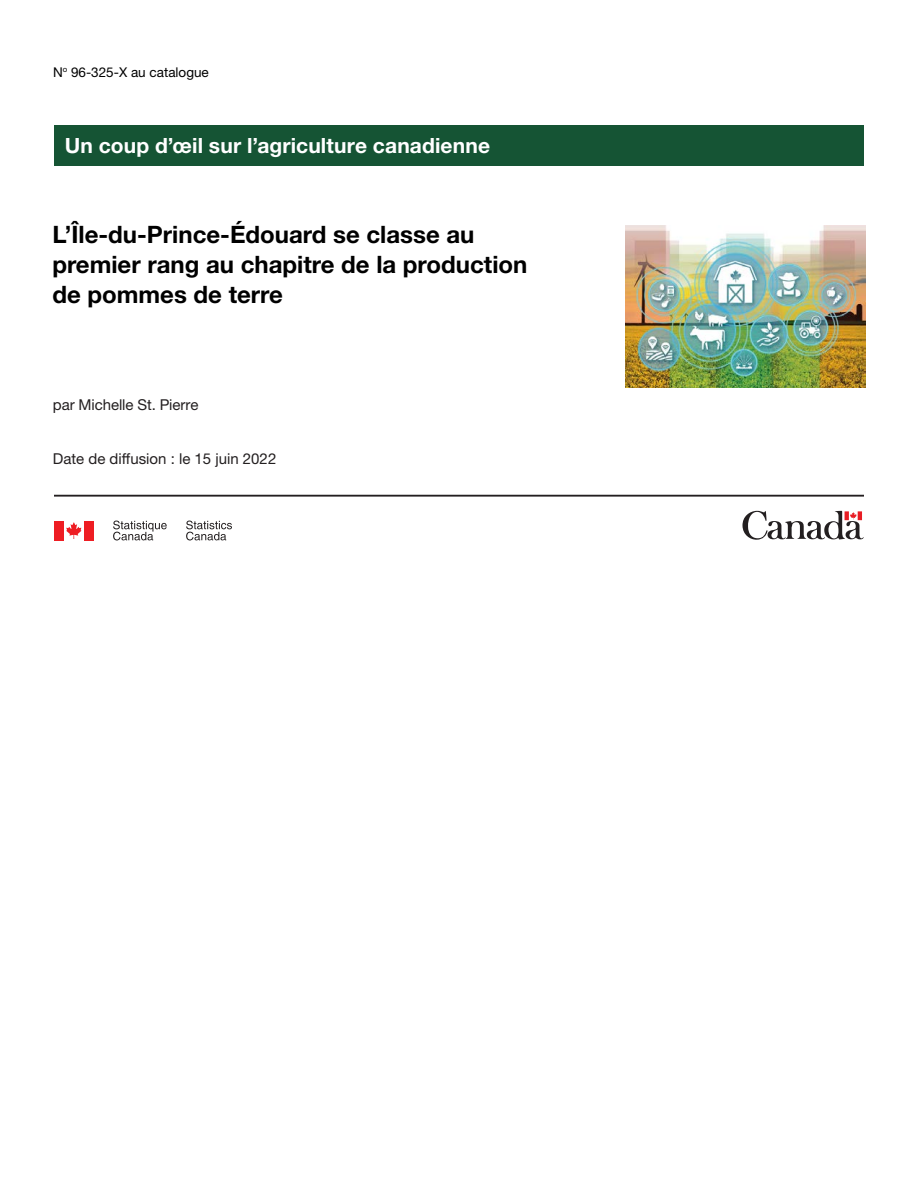
<style>
.page{position:relative;width:918px;height:1188px;background:#fff}
.page>*{position:absolute;margin:0;border:0;box-sizing:border-box;transform-origin:0 0}
.t1{font:700 24px/30px "Helvetica Neue LT Std";color:#000}
.t2{font:700 21px "Helvetica Neue LT Std";letter-spacing:.005em;color:#fff}
.t3{font:15px "Helvetica Neue LT Std";color:#231f20}
.t4{font:13.5px "Helvetica Neue LT Std";color:#000}
</style>
<div class="page">
<hr style="left:54px;top:495px;width:810px;height:1px;background:#231f20">
<div style="left:54px;top:125px;width:810px;height:40px;background:#155434"></div>
<svg style="left:742px;top:511px;width:122px;height:29px"></svg>
<svg style="left:66px;top:522px;width:16px;height:17px"></svg>
<div style="left:54px;top:521px;width:10px;height:19px;background:#ee1d23"></div>
<div style="left:84px;top:521px;width:10px;height:19px;background:#ee1d23"></div>
<svg style="left:113px;top:521px;width:54px;height:19px"></svg>
<svg style="left:186px;top:521px;width:46px;height:19px"></svg>
<img style="left:625px;top:226px;width:240px;height:161px">
<p class="t4" style="left:53px;top:64px;width:157px">N<sup>o</sup> 96-325-X au catalogue</p>
<p class="t2" style="left:65px;top:132px;width:427px">Un coup d’œil sur l’agriculture canadienne</p>
<p class="t1" style="left:52px;top:219px;width:477px">L’Île-du-Prince-Édouard se classe au premier rang au chapitre de la production de pommes de terre</p>
<p class="t3" style="left:53px;top:395px;width:147px">par Michelle St. Pierre</p>
<p class="t3" style="left:53px;top:449px;width:225px">Date de diffusion : le 15 juin 2022</p>
</div>
